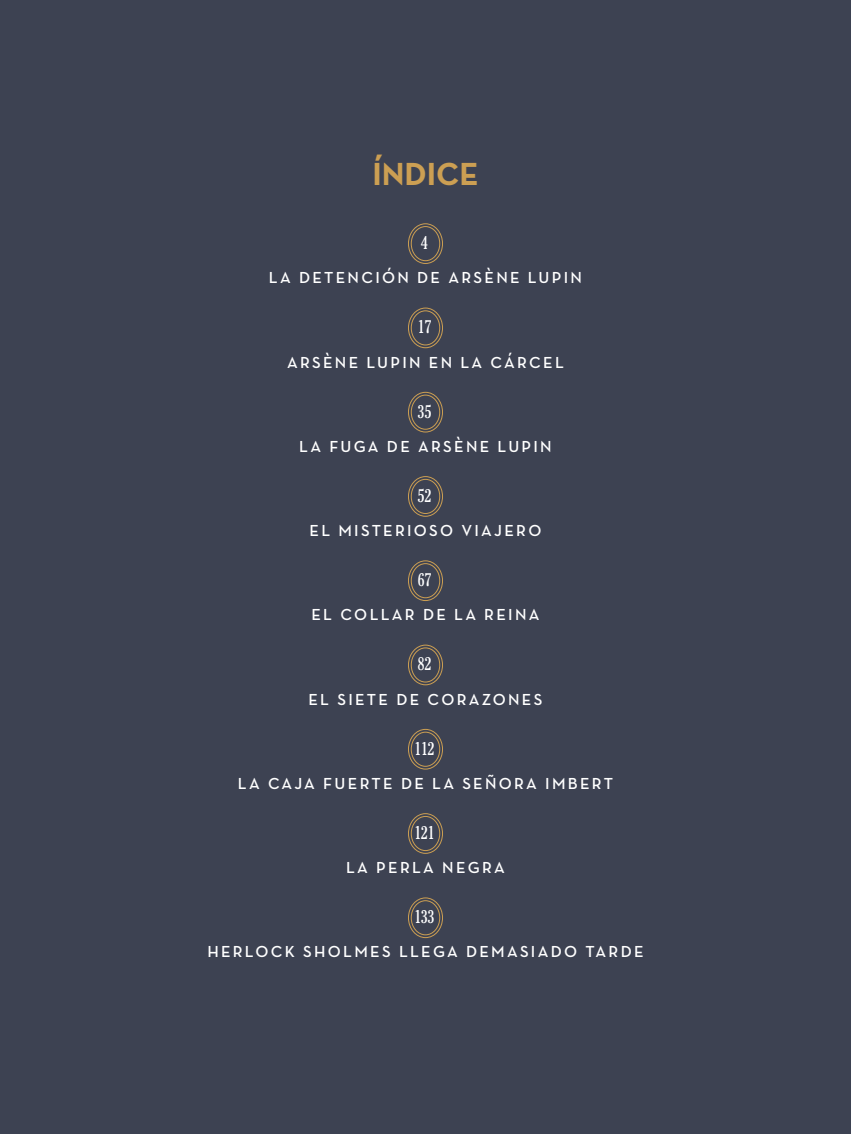
<style>
.page{position:relative;width:851px;height:1134px;background:#fff}
.page>*{position:absolute;margin:0;border:0;box-sizing:border-box;transform-origin:0 0}
.TITLE_02{font:700 32.5px "Neutraface Text";color:#cc9f53}
.t1{font:condensed 18.25px "Cheltenham Std";letter-spacing:-.01em;color:#fff;scale:.85 1}
.Índice_pag{font:600 16.25px "Neutraface Text";letter-spacing:.14em;color:#fff}
</style>
<div class="page">
<div style="left:0;top:0;width:850px;height:1134px;background:#3d4252"></div>
<div style="left:408px;top:223px;width:34px;height:41px;border:1px solid #cc9f53;border-radius:50%"></div>
<div style="left:411px;top:226px;width:29px;height:35px;border:1px solid #cc9f53;border-radius:50%"></div>
<div style="left:408px;top:308px;width:34px;height:40px;border:1px solid #cc9f53;border-radius:50%"></div>
<div style="left:411px;top:311px;width:29px;height:34px;border:1px solid #cc9f53;border-radius:50%"></div>
<div style="left:408px;top:392px;width:34px;height:40px;border:1px solid #cc9f53;border-radius:50%"></div>
<div style="left:411px;top:395px;width:29px;height:34px;border:1px solid #cc9f53;border-radius:50%"></div>
<div style="left:408px;top:476px;width:34px;height:41px;border:1px solid #cc9f53;border-radius:50%"></div>
<div style="left:411px;top:479px;width:29px;height:35px;border:1px solid #cc9f53;border-radius:50%"></div>
<div style="left:408px;top:561px;width:34px;height:40px;border:1px solid #cc9f53;border-radius:50%"></div>
<div style="left:411px;top:563px;width:29px;height:35px;border:1px solid #cc9f53;border-radius:50%"></div>
<div style="left:408px;top:645px;width:34px;height:40px;border:1px solid #cc9f53;border-radius:50%"></div>
<div style="left:411px;top:648px;width:29px;height:34px;border:1px solid #cc9f53;border-radius:50%"></div>
<div style="left:408px;top:729px;width:34px;height:40px;border:1px solid #cc9f53;border-radius:50%"></div>
<div style="left:411px;top:732px;width:29px;height:34px;border:1px solid #cc9f53;border-radius:50%"></div>
<div style="left:408px;top:813px;width:34px;height:41px;border:1px solid #cc9f53;border-radius:50%"></div>
<div style="left:411px;top:816px;width:29px;height:35px;border:1px solid #cc9f53;border-radius:50%"></div>
<div style="left:408px;top:898px;width:34px;height:40px;border:1px solid #cc9f53;border-radius:50%"></div>
<div style="left:411px;top:900px;width:29px;height:35px;border:1px solid #cc9f53;border-radius:50%"></div>
<p class="TITLE_02" style="left:372px;top:153px;width:108px">ÍNDICE</p>
<p class="t1" style="left:421px;top:232px;width:10px">4</p>
<p class="Índice_pag" style="left:269px;top:268px;width:314px">LA DETENCIÓN DE ARSÈNE LUPIN</p>
<p class="t1" style="left:417px;top:316px;width:18px">17</p>
<p class="Índice_pag" style="left:287px;top:352px;width:278px">ARSÈNE LUPIN EN LA CÁRCEL</p>
<p class="t1" style="left:417px;top:400px;width:18px">35</p>
<p class="Índice_pag" style="left:299px;top:436px;width:254px">LA FUGA DE ARSÈNE LUPIN</p>
<p class="t1" style="left:417px;top:485px;width:18px">52</p>
<p class="Índice_pag" style="left:309px;top:520px;width:233px">EL MISTERIOSO VIAJERO</p>
<p class="t1" style="left:417px;top:569px;width:18px">67</p>
<p class="Índice_pag" style="left:311px;top:605px;width:229px">EL COLLAR DE LA REINA</p>
<p class="t1" style="left:417px;top:653px;width:18px">82</p>
<p class="Índice_pag" style="left:308px;top:689px;width:235px">EL SIETE DE CORAZONES</p>
<p class="t1" style="left:414px;top:737px;width:25px">112</p>
<p class="Índice_pag" style="left:238px;top:773px;width:376px">LA CAJA FUERTE DE LA SEÑORA IMBERT</p>
<p class="t1" style="left:414px;top:822px;width:26px">121</p>
<p class="Índice_pag" style="left:346px;top:857px;width:160px">LA PERLA NEGRA</p>
<p class="t1" style="left:414px;top:906px;width:26px">133</p>
<p class="Índice_pag" style="left:207px;top:942px;width:438px">HERLOCK SHOLMES LLEGA DEMASIADO TARDE</p>
</div>
